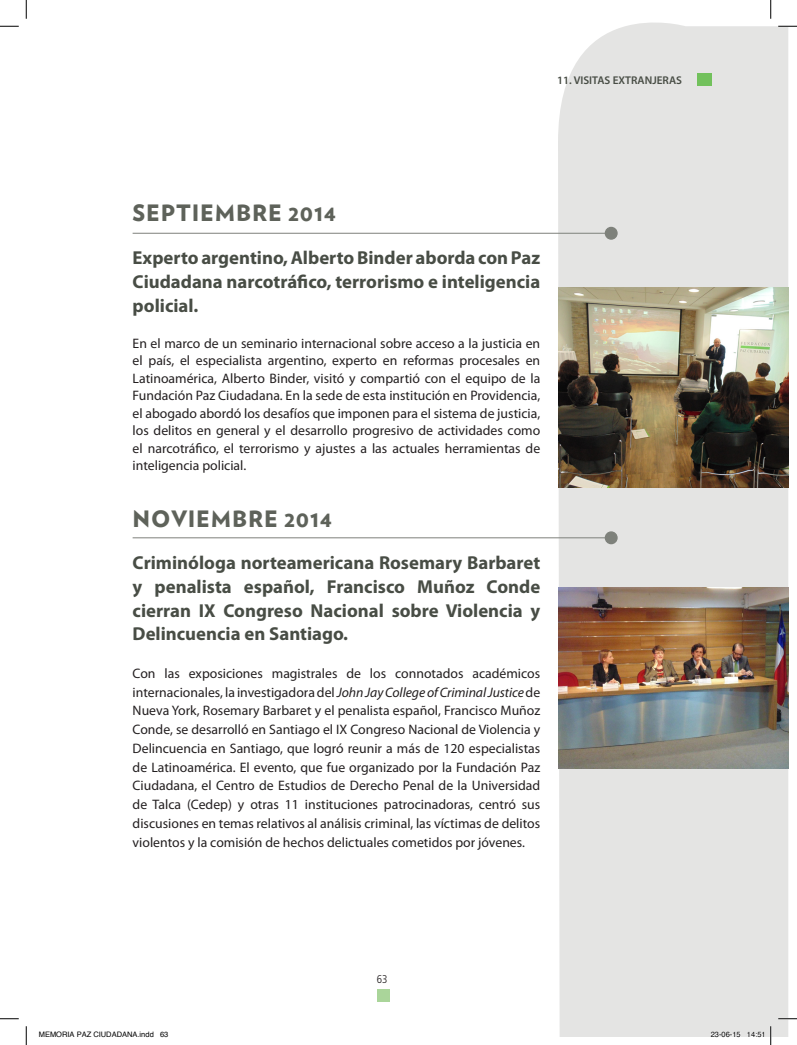
<style>
.page{position:relative;width:797px;height:1045px;background:#fff}
.page>*{position:absolute;margin:0;border:0;box-sizing:border-box;transform-origin:0 0}
.TITULO3{font:900 22.5px "Verlag";letter-spacing:.035em;color:#5e625a}
.titulo_2{font:700 18.75px/23.8px "Myriad Pro";color:#484d45;text-align:justify}
.texto_general{font:13.75px/18.8px "Myriad Pro";color:#231f20;text-align:justify}
.t1{font:600 11.25px "Myriad Pro";color:#484d45}
.t2{font:300 condensed 11.25px "Frutiger LT Std";color:#231f20}
.t3{font:7.5px "Helvetica";color:#000}
.s1{font-style:italic}
</style>
<div class="page">
<div style="left:558px;top:9px;width:230px;height:1027px;background:#e4e4e3"></div>
<div style="left:377px;top:989px;width:13px;height:13px;background:#aad59a"></div>
<div style="left:697px;top:73px;width:15px;height:13px;background:#72c15c"></div>
<div style="left:605px;top:532px;width:12px;height:11px;background:#7e817b;border-radius:50%"></div>
<div style="left:604px;top:531px;width:13px;height:13px;border:1px solid #7e817b;border-radius:50%"></div>
<hr style="left:133px;top:537px;width:478px;height:1px;background:#7e817b">
<img style="left:558px;top:288px;width:230px;height:199px">
<div style="left:605px;top:227px;width:12px;height:12px;background:#7e817b;border-radius:50%"></div>
<div style="left:604px;top:227px;width:13px;height:13px;border:1px solid #7e817b;border-radius:50%"></div>
<hr style="left:133px;top:233px;width:478px;height:1px;background:#7e817b">
<img style="left:558px;top:588px;width:230px;height:181px">
<svg style="left:0;top:25px;width:19px;height:2px"></svg>
<svg style="left:778px;top:25px;width:19px;height:2px"></svg>
<svg style="left:0;top:1018px;width:19px;height:1px"></svg>
<svg style="left:778px;top:1018px;width:19px;height:1px"></svg>
<svg style="left:25px;top:0;width:2px;height:19px"></svg>
<svg style="left:25px;top:1026px;width:2px;height:19px"></svg>
<svg style="left:770px;top:0;width:1px;height:19px"></svg>
<svg style="left:770px;top:1026px;width:1px;height:19px"></svg>
<svg style="left:710px;top:1031px;width:31px;height:6px"></svg>
<svg style="left:747px;top:1031px;width:17px;height:6px"></svg>
<p class="t1" style="left:557px;top:73px;width:126px">11. VISITAS EXTRANJERAS</p>
<p class="TITULO3" style="left:133px;top:195px;width:204px">SEPTIEMBRE 2014</p>
<p class="titulo_2" style="left:133px;top:245px;width:409px">Experto argentino, Alberto Binder aborda con Paz Ciudadana narcotráfico, terrorismo e inteligencia policial.</p>
<p class="texto_general" style="left:133px;top:334px;width:409px;line-height:17.5px">En el marco de un seminario internacional sobre acceso a la justicia en el país, el especialista argentino, experto en reformas procesales en Latinoamérica, Alberto Binder, visitó y compartió con el equipo de la Fundación Paz Ciudadana. En la sede de esta institución en Providencia, el abogado abordó los desafíos que imponen para el sistema de justicia, los delitos en general y el desarrollo progresivo de actividades como el narcotráfico, el terrorismo y ajustes a las actuales herramientas de inteligencia policial.</p>
<p class="TITULO3" style="left:133px;top:500px;width:200px">NOVIEMBRE 2014</p>
<p class="titulo_2" style="left:133px;top:550px;width:409px">Criminóloga norteamericana Rosemary Barbaret y penalista español, Francisco Muñoz Conde cierran IX Congreso Nacional sobre Violencia y Delincuencia en Santiago.</p>
<p class="texto_general" style="left:133px;top:663px;width:409px">Con las exposiciones magistrales de los connotados académicos internacionales, la investigadora del <span class="s1">John Jay College of Criminal Justice</span> de Nueva York, Rosemary Barbaret y el penalista español, Francisco Muñoz Conde, se desarrolló en Santiago el IX Congreso Nacional de Violencia y Delincuencia en Santiago, que logró reunir a más de 120 especialistas de Latinoamérica. El evento, que fue organizado por la Fundación Paz Ciudadana, el Centro de Estudios de Derecho Penal de la Universidad de Talca (Cedep) y otras 11 instituciones patrocinadoras, centró sus discusiones en temas relativos al análisis criminal, las víctimas de delitos violentos y la comisión de hechos delictuales cometidos por jóvenes.</p>
<p class="t2" style="left:377px;top:973px;width:12px">63</p>
<p class="t3" style="left:39px;top:1029px;width:131px">MEMORIA PAZ CIUDADANA.indd 63</p>
<p class="t3" style="left:710px;top:1029px;width:57px">23-06-15 14:51</p>
</div>
